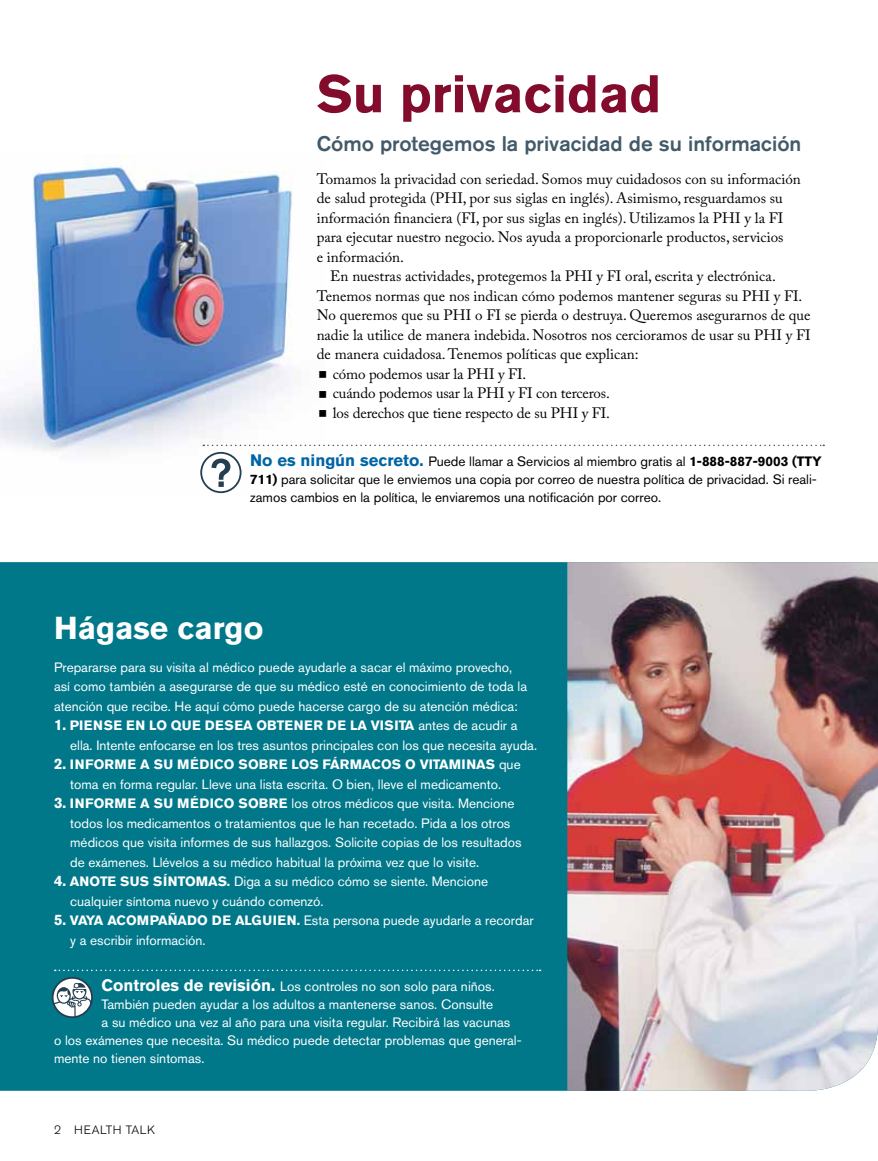
<style>
.page{position:relative;width:878px;height:1161px;background:#fff}
.page>*{position:absolute;margin:0;border:0;box-sizing:border-box;transform-origin:0 0}
.t1{font:700 52.5px "Akzidenz Grotesk BE";color:#830b2c}
.t2{font:700 31.5px "Akzidenz Grotesk BE";color:#fff}
.t3{font:500 21px "Akzidenz Grotesk BE";color:#425a69}
.t4{font:15px "Adobe Caslon Pro";color:#000}
.t5{font:13.5px/19.5px "Akzidenz Grotesk BE";color:#fff}
.t6{font:13.5px/18px "Akzidenz Grotesk BE";color:#000}
.t7{font:700 13.5px "Akzidenz Grotesk BE";letter-spacing:.02em;color:#fff}
.t8{font:300 12px "Akzidenz Grotesk BE";letter-spacing:.05em;color:#000}
.s1{font-weight:700;font-size:16.5px;color:#0065a4}
.s2{font-weight:700}
.s3{font-size:15px}
.s4{font-weight:700;font-size:16.5px}
</style>
<div class="page">
<img style="left:0;top:158px;width:324px;height:319px">
<div style="left:0;top:562px;width:567px;height:529px;background:#00788a"></div>
<svg style="left:55px;top:970px;width:485px;height:1px"></svg>
<svg style="left:52px;top:977px;width:41px;height:41px"></svg>
<img style="left:567px;top:562px;width:311px;height:529px">
<svg style="left:203px;top:445px;width:621px;height:1px"></svg>
<svg style="left:200px;top:452px;width:41px;height:41px"></svg>
<svg style="left:319px;top:371px;width:5px;height:7px"></svg>
<svg style="left:319px;top:391px;width:5px;height:6px"></svg>
<svg style="left:319px;top:410px;width:5px;height:7px"></svg>
<h1 class="t1" style="left:316px;top:64px;width:346px">SU PRIVACIDAD</h1>
<h3 class="t3" style="left:316px;top:131px;width:486px">Cómo protegemos la privacidad de su información</h3>
<p class="t4" style="left:316px;top:170px;width:485px">Tomamos la privacidad con seriedad. Somos muy cuidadosos con su información</p>
<p class="t4" style="left:316px;top:190px;width:467px">de salud protegida (PHI, por sus siglas en inglés). Asimismo, resguardamos su</p>
<p class="t4" style="left:316px;top:209px;width:468px">información financiera (FI, por sus siglas en inglés). Utilizamos la PHI y la FI</p>
<p class="t4" style="left:316px;top:229px;width:468px">para ejecutar nuestro negocio. Nos ayuda a proporcionarle productos, servicios</p>
<p class="t4" style="left:316px;top:248px;width:89px">e información.</p>
<p class="t4" style="left:330px;top:268px;width:447px">En nuestras actividades, protegemos la PHI y FI oral, escrita y electrónica.</p>
<p class="t4" style="left:316px;top:287px;width:487px">Tenemos normas que nos indican cómo podemos mantener seguras su PHI y FI.</p>
<p class="t4" style="left:316px;top:307px;width:495px">No queremos que su PHI o FI se pierda o destruya. Queremos asegurarnos de que</p>
<p class="t4" style="left:316px;top:326px;width:495px">nadie la utilice de manera indebida. Nosotros nos cercioramos de usar su PHI y FI</p>
<p class="t4" style="left:316px;top:346px;width:323px">de manera cuidadosa. Tenemos políticas que explican:</p>
<p class="t4" style="left:333px;top:365px;width:195px">cómo podemos usar la PHI y FI.</p>
<p class="t4" style="left:333px;top:385px;width:278px">cuándo podemos usar la PHI y FI con terceros.</p>
<p class="t4" style="left:333px;top:404px;width:278px">los derechos que tiene respecto de su PHI y FI.</p>
<p class="t6" style="left:250px;top:452px;width:573px"><span class="s1">NO ES NINGÚN SECRETO.</span> Puede llamar a Servicios al miembro gratis al <span class="s2">1-888-887-9003 (TTY<br>711)</span> para solicitar que le enviemos una copia por correo de nuestra política de privacidad. Si reali&shy;zamos cambios en la política, le enviaremos una notificación por correo.</p>
<h2 class="t2" style="left:54px;top:610px;width:211px">HÁGASE CARGO</h2>
<p class="t5" style="left:54px;top:657px;width:474px">Prepararse para su visita al médico puede ayudarle a sacar el máximo provecho, así como también a asegurarse de que su médico esté en conocimiento de toda la atención que recibe. He aquí cómo puede hacerse cargo de su atención médica:</p>
<p class="t7" style="left:54px;top:718px;width:233px"><span class="s3">1.</span> PIENSE EN LO QUE DESEA OBTENER</p>
<p class="t7" style="left:327px;top:718px;width:75px">DE LA VISITA</p>
<p class="t5" style="left:70px;top:716px;width:468px;text-indent:348px">antes de acudir a ella. Intente enfocarse en los tres asuntos principales con los que necesita ayuda.</p>
<p class="t7" style="left:54px;top:757px;width:52px"><span class="s3">2.</span> INFORME</p>
<p class="t7" style="left:140px;top:757px;width:69px">A SU MÉDICO</p>
<p class="t7" style="left:238px;top:757px;width:113px">SOBRE LOS FÁRMACO</p>
<p class="t7" style="left:392px;top:757px;width:46px">S O VITAMINA</p>
<p class="t5" style="left:70px;top:755px;width:452px;text-indent:415px"><span class="s2">S</span> que toma en forma regular. Lleve una lista escrita. O bien, lleve el medicamento.</p>
<p class="t7" style="left:54px;top:796px;width:52px"><span class="s3">3.</span> INFORME</p>
<p class="t7" style="left:140px;top:796px;width:69px">A SU MÉDICO</p>
<p class="t5" style="left:70px;top:794px;width:453px;text-indent:168px"><span class="s2">SOBRE</span> los otros médicos que visita. Mencione todos los medicamentos o tratamientos que le han recetado. Pida a los otros médicos que visita informes de sus hallazgos. Solicite copias de los resultados de exámenes. Llévelos a su médico habitual la próxima vez que lo visite.</p>
<p class="t7" style="left:54px;top:874px;width:46px"><span class="s3">4.</span> ANOTE</p>
<p class="t7" style="left:120px;top:874px;width:59px">SUS SÍNTOMA</p>
<p class="t5" style="left:218px;top:872px;width:272px"><span class="s2">S.</span> Diga a su médico cómo se siente. Mencione</p>
<p class="t5" style="left:70px;top:891px;width:255px">cualquier síntoma nuevo y cuándo comenzó.</p>
<p class="t7" style="left:54px;top:913px;width:65px"><span class="s3">5.</span>VAYA ACOMPA</p>
<p class="t7" style="left:168px;top:913px;width:21px">ÑADO</p>
<p class="t5" style="left:212px;top:911px;width:323px"><span class="s2">DE ALG UIEN .</span> Esta persona puede ayudarle a recordar</p>
<p class="t5" style="left:70px;top:930px;width:137px">y a escribir información.</p>
<p class="t5" style="left:102px;top:976px;width:395px"><span class="s4">CONTROLES DE REVISIÓN.</span> Los controles no son solo para niños.</p>
<p class="t5" style="left:102px;top:994px;width:393px">También pueden ayudar a los adultos a mantenerse sanos. Consulte</p>
<p class="t5" style="left:102px;top:1012px;width:410px">a su médico una vez al año para una visita regular. Recibirá las vacunas</p>
<p class="t5" style="left:54px;top:1030px;width:469px">o los exámenes que necesita. Su médico puede detectar problemas que general-</p>
<p class="t5" style="left:54px;top:1048px;width:152px">mente no tienen síntomas.</p>
<p class="t8" style="left:54px;top:1123px;width:103px">2 HEALTH TALK</p>
</div>
